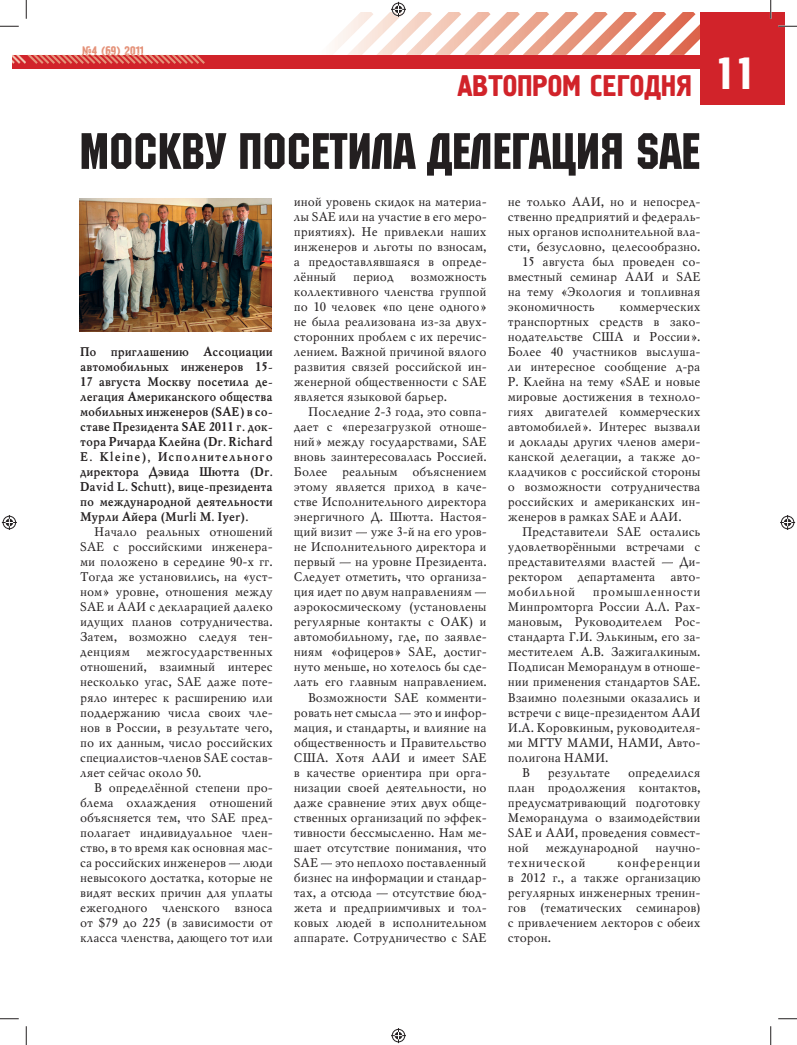
<style>
.page{position:relative;width:797px;height:1045px;background:#fff}
.page>*{position:absolute;margin:0;border:0;box-sizing:border-box;transform-origin:0 0}
.t1{font:51px "Machine C";color:#231f20}
.t2{font:30px "Pollock 1 C";color:#d1232a}
.t3{font:12.5px/15px "Mysl C";color:#231f20;text-align:justify}
.t4{font:700 12.5px/15px "Mysl C";color:#231f20;text-align:justify}
.t5{font:12.5px "Mysl C";letter-spacing:.05em;color:#231f20}
.t6{font:12.5px "Pollock 1 C";color:#e59279}
.t7{font:12.5px "Pollock 1 C";color:#d1232a}
</style>
<div class="page">
<div style="left:12px;top:55px;width:14px;height:13px;background:#d1232a"></div>
<div style="left:26px;top:55px;width:674px;height:13px;background:#d1232a"></div>
<div style="left:700px;top:12px;width:85px;height:92px;background:#d1232a"></div>
<svg style="left:12px;top:55px;width:193px;height:9px"></svg>
<img style="left:79px;top:198px;width:193px;height:133px">
<svg style="left:0;top:25px;width:19px;height:2px"></svg>
<svg style="left:778px;top:25px;width:19px;height:2px"></svg>
<svg style="left:0;top:1018px;width:19px;height:1px"></svg>
<svg style="left:778px;top:1018px;width:19px;height:1px"></svg>
<svg style="left:25px;top:0;width:2px;height:19px"></svg>
<svg style="left:25px;top:1026px;width:2px;height:19px"></svg>
<svg style="left:770px;top:0;width:1px;height:19px"></svg>
<svg style="left:770px;top:1026px;width:1px;height:19px"></svg>
<svg style="left:334px;top:2px;width:366px;height:53px"></svg>
<svg style="left:391px;top:1028px;width:15px;height:15px"></svg>
<svg style="left:2px;top:515px;width:15px;height:15px"></svg>
<svg style="left:780px;top:515px;width:15px;height:15px"></svg>
<p class="t7" style="left:101px;top:44px;width:21px">( )</p>
<p class="t6" style="left:82px;top:44px;width:64px">№4 69 2011</p>
<h2 class="t2" style="left:457px;top:69px;width:300px">АВТОПРОМ СЕГОДНЯ <sup>11</sup></h2>
<h1 class="t1" style="left:79px;top:133px;width:622px">Москву посетила делегация SAE</h1>
<p class="t3" style="left:507px;top:195px;width:194px">не только ААИ, но и непосред-</p>
<p class="t3" style="left:507px;top:210px;width:194px">ственно предприятий и федераль-</p>
<p class="t3" style="left:507px;top:225px;width:194px">ных органов исполнительной вла-</p>
<p class="t3" style="left:507px;top:240px;width:194px">сти, безусловно, целесообразно.</p>
<p class="t3" style="left:521px;top:255px;width:180px">15 августа был проведен со-</p>
<p class="t3" style="left:507px;top:270px;width:194px">вместный семинар ААИ и SAE</p>
<p class="t3" style="left:507px;top:285px;width:194px">на тему «Экология и топливная</p>
<p class="t3" style="left:507px;top:300px;width:88px">экономичность</p>
<p class="t3" style="left:293px;top:195px;width:194px">иной уровень скидок на материа&shy;лы SAE или на участие в его меро&shy;приятиях). Не привлекли наших инженеров и льготы по взносам, а предоставлявшаяся в опреде&shy;лённый</p>
<p class="t3" style="left:352px;top:270px;width:42px">период</p>
<p class="t3" style="left:293px;top:270px;width:194px;text-indent:117px">возможность коллективного членства группой по 10 человек «по цене одного» не была реализована из-за двух&shy;сторонних проблем с их перечис&shy;лением. Важной причиной вялого развития связей российской ин&shy;женерной общественности с SAE является языковой барьер.</p>
<p class="t3" style="left:293px;top:405px;width:194px;text-align:right">Последние 2-3 года, это совпа&shy;дает с «перезагрузкой отноше&shy;ний» между государствами, SAE вновь заинтересовалась Россией.<br>Более реальным объяснением этому является приход в каче&shy;стве Исполнительного директора энергичного Д. Шютта. Настоя&shy;щий визит — уже 3-й на его уров&shy;не Исполнительного директора и первый — на уровне Президента.<br>Следует отметить, что организа&shy;ция идет по двум направлениям — аэрокосмическому (установлены регулярные контакты с ОАК) и автомобильному, где, по заявле&shy;ниям «офицеров» SAE, достиг&shy;нуто меньше, но хотелось бы сде&shy;лать его главным направлением.<br>Возможности SAE комменти&shy;ровать нет смысла — это и инфор&shy;мация, и стандарты, и влияние на общественность и Правительство<br>США. Хотя ААИ и имеет SAE в качестве ориентира при орга&shy;низации своей деятельности, но даже сравнение этих двух обще&shy;ственных организаций по эффек&shy;тивности бессмысленно. Нам ме&shy;шает отсутствие понимания, что<br>SAE — это неплохо поставленный бизнес на информации и стандар&shy;тах, а отсюда — отсутствие бюд&shy;жета и предприимчивых и тол&shy;ковых людей в исполнительном аппарате. Сотрудничество с SAE</p>
<p class="t3" style="left:507px;top:300px;width:194px;text-indent:111px">коммерческих транспортных средств в зако&shy;нодательстве США и России».<br>Более 40 участников выслуша&shy;ли интересное сообщение д-ра Р. Клейна на тему «SAE и новые мировые достижения в техноло&shy;гиях двигателей коммерческих автомобилей». Интерес вызвали и доклады других членов амери&shy;канской делегации, а также до&shy;кладчиков с российской стороны о возможности сотрудничества российских и американских ин&shy;женеров в рамках SAE и ААИ.</p>
<p class="t3" style="left:507px;top:525px;width:194px;text-indent:14px">Представители SAE остались удовлетворёнными встречами с представителями властей — Ди&shy;ректором департамента авто&shy;мобильной</p>
<p class="t4" style="left:79px;top:344px;width:194px">По приглашению Ассоциации автомобильных инженеров 15- 17 августа Москву посетила де&shy;легация Американского общества мобильных инженеров (SAE) в со&shy;ставе Президента SAE 2011 г. док&shy;тора Ричарда Клейна (Dr. Richard E. Kleine), Исполнительного директора Дэвида Шютта (Dr.<br>David L. Schutt), вице-президента по международной деятельности Мурли Айера (Murli M. Iyer).</p>
<p class="t3" style="left:79px;top:525px;width:194px;text-indent:14px">Начало реальных отношений SAE с российскими инженера&shy;ми положено в середине 90-х гг.<br>Тогда же установились, на «уст&shy;ном» уровне, отношения между SAE и ААИ с декларацией далеко идущих планов сотрудничества.<br>Затем, возможно следуя тен&shy;денциям</p>
<p class="t5" style="left:592px;top:587px;width:109px">промышленности</p>
<p class="t3" style="left:507px;top:600px;width:194px">Минпромторга России А.Л. Рах-</p>
<p class="t3" style="left:507px;top:615px;width:194px">мановым, Руководителем Рос-</p>
<p class="t3" style="left:507px;top:630px;width:194px">стандарта Г.И. Элькиным, его за-</p>
<p class="t3" style="left:507px;top:645px;width:194px">местителем А.В. Зажигалкиным.</p>
<p class="t3" style="left:507px;top:660px;width:194px">Подписан Меморандум в отноше-</p>
<p class="t3" style="left:507px;top:675px;width:194px">нии применения стандартов SAE.</p>
<p class="t3" style="left:507px;top:690px;width:194px">Взаимно полезными оказались и</p>
<p class="t3" style="left:507px;top:705px;width:194px">встречи с вице-президентом ААИ</p>
<p class="t3" style="left:507px;top:720px;width:194px">И.А. Коровкиным, руководителя-</p>
<p class="t3" style="left:507px;top:735px;width:194px">ми МГТУ МАМИ, НАМИ, Авто-</p>
<p class="t3" style="left:507px;top:750px;width:102px">полигона НАМИ.</p>
<p class="t3" style="left:521px;top:765px;width:9px">В</p>
<p class="t3" style="left:547px;top:765px;width:64px">результате</p>
<p class="t3" style="left:79px;top:645px;width:194px;text-indent:66px">межгосударственных отношений, взаимный интерес несколько угас, SAE даже поте&shy;ряло интерес к расширению или поддержанию числа своих чле&shy;нов в России, в результате чего, по их данным, число российских специалистов-членов SAE состав&shy;ляет сейчас около 50.</p>
<p class="t3" style="left:79px;top:780px;width:194px;text-indent:14px">В определённой степени про&shy;блема охлаждения отношений объясняется тем, что SAE пред&shy;полагает индивидуальное член&shy;ство, в то время как основная мас&shy;са российских инженеров — люди невысокого достатка, которые не видят веских причин для уплаты ежегодного членского взноса от $79 до 225 (в зависимости от класса членства, дающего тот или</p>
<p class="t3" style="left:507px;top:765px;width:194px;text-indent:120px">определился план продолжения контактов, предусматривающий подготовку Меморандума о взаимодействии SAE и ААИ, проведения совмест&shy;ной</p>
<p class="t3" style="left:545px;top:840px;width:94px">международной</p>
<p class="t3" style="left:654px;top:840px;width:47px">научно-</p>
<p class="t5" style="left:507px;top:857px;width:79px">технической</p>
<p class="t3" style="left:507px;top:855px;width:194px;text-indent:109px">конференции в 2012 г., а также организацию регулярных инженерных тренин&shy;гов (тематических семинаров) с привлечением лекторов с обеих сторон.</p>
</div>
